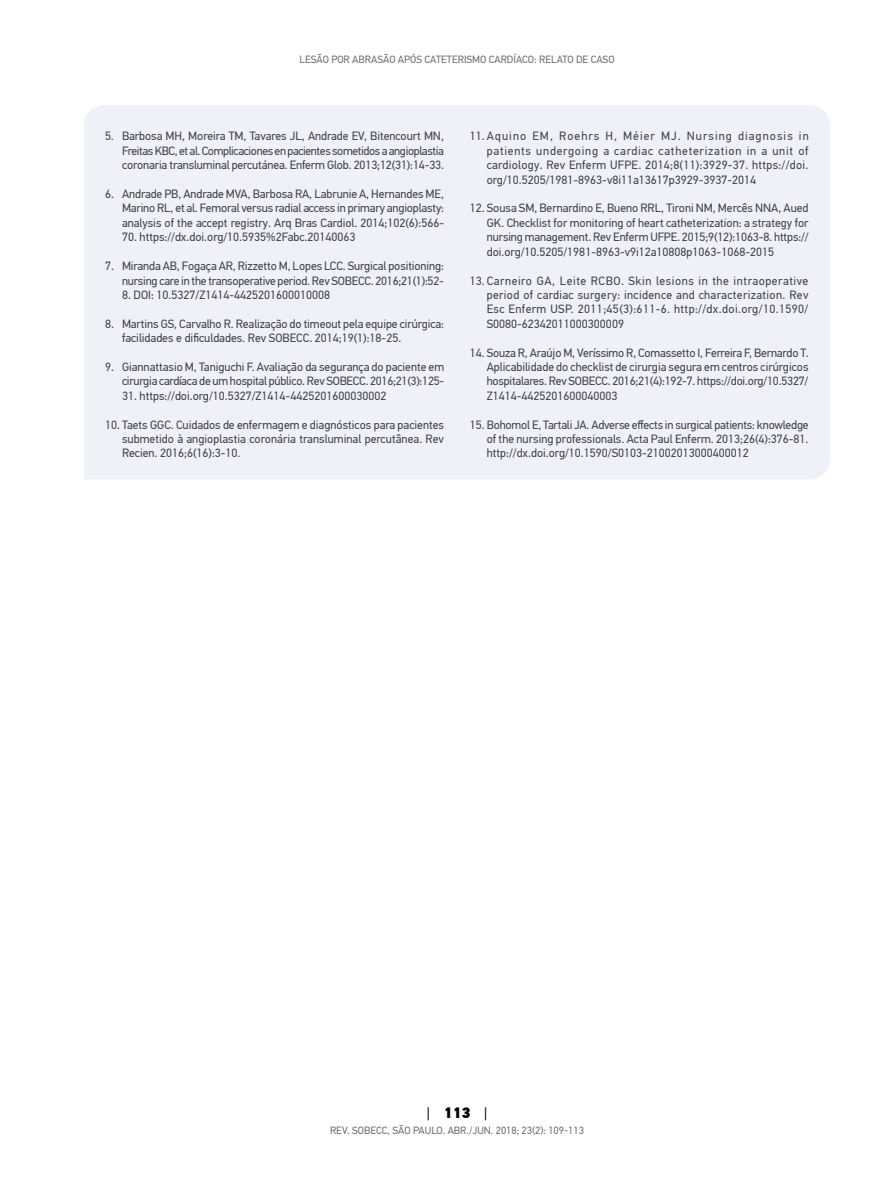
<style>
.page{position:relative;width:893px;height:1191px;background:#fff}
.page>*{position:absolute;margin:0;border:0;box-sizing:border-box;transform-origin:0 0}
.t1{font:900 15px "PF Din Text Pro";color:#000}
.t2{font:12px/14.4px "PF Din Text Pro";color:#414042;text-align:justify}
.t3{font:12px/14.4px "PF Din Text Pro";letter-spacing:-.02em;color:#414042;text-align:right}
.t4{font:10.5px "PF Din Text Pro";color:#6d6e71}
.s1{font-weight:400}
</style>
<div class="page">
<div style="left:84px;top:105px;width:746px;height:374px;background:#eff0f8"></div>
<p class="t4" style="left:299px;top:53px;width:317px">LESÃO POR ABRASÃO APÓS CATETERISMO CARDÍACO: RELATO DE CASO</p>
<p class="t2" style="left:122px;top:129px;width:324px;text-indent:-17px">5. Barbosa MH, Moreira TM, Tavares JL, Andrade EV, Bitencourt MN, Freitas KBC, et al. Complicaciones en pacientes sometidos a angioplastia coronaria transluminal percutánea. Enferm Glob. 2013;12(31):14-33.</p>
<p class="t2" style="left:122px;top:187px;width:323px;text-indent:-17px">6. Andrade PB, Andrade MVA, Barbosa RA, Labrunie A, Hernandes ME, Marino RL, et al. Femoral versus radial access in primary angioplasty: analysis of the accept registry. Arq Bras Cardiol. 2014;102(6):566-</p>
<p class="t2" style="left:122px;top:230px;width:235px">70. https://dx.doi.org/10.5935%2Fabc.20140063</p>
<p class="t3" style="left:105px;top:259px;width:341px">7. Miranda AB, Fogaça AR, Rizzetto M, Lopes LCC. Surgical positioning: nursing care in the transoperative period. Rev SOBECC. 2016;21(1):52-</p>
<p class="t2" style="left:122px;top:288px;width:210px">8. DOI: 10.5327/Z1414-4425201600010008</p>
<p class="t2" style="left:122px;top:316px;width:324px;text-indent:-17px">8. Martins GS, Carvalho R. Realização do timeout pela equipe cirúrgica: facilidades e dificuldades. Rev SOBECC. 2014;19(1):18-25.</p>
<p class="t3" style="left:105px;top:360px;width:341px">9. Giannattasio M, Taniguchi F. Avaliação da segurança do paciente em cirurgia cardíaca de um hospital público. Rev SOBECC. 2016;21(3):125-</p>
<p class="t2" style="left:122px;top:388px;width:266px">31. https://doi.org/10.5327/Z1414-4425201600030002</p>
<p class="t2" style="left:122px;top:417px;width:324px;text-indent:-17px">10. Taets GGC. Cuidados de enfermagem e diagnósticos para pacientes submetido à angioplastia coronária transluminal percutânea. Rev Recien. 2016;6(16):3-10.</p>
<p class="t2" style="left:487px;top:129px;width:323px;text-indent:-17px">11.Aquino EM, Roehrs H, Méier MJ. Nursing diagnosis in patients undergoing a cardiac catheterization in a unit of cardiology. Rev Enferm UFPE. 2014;8(11):3929-37. https://doi. org/10.5205/1981-8963-v8i11a13617p3929-3937-2014</p>
<p class="t2" style="left:487px;top:201px;width:323px;text-indent:-17px">12. Sousa SM, Bernardino E, Bueno RRL, Tironi NM, Mercês NNA, Aued GK. Checklist for monitoring of heart catheterization: a strategy for nursing management. Rev Enferm UFPE. 2015;9(12):1063-8. https:// doi.org/10.5205/1981-8963-v9i12a10808p1063-1068-2015</p>
<p class="t2" style="left:487px;top:273px;width:323px;text-indent:-17px">13. Carneiro GA, Leite RCBO. Skin lesions in the intraoperative period of cardiac surgery: incidence and characterization. Rev Esc Enferm USP. 2011;45(3):611-6. http://dx.doi.org/10.1590/ S0080-62342011000300009</p>
<p class="t2" style="left:487px;top:345px;width:323px;text-indent:-17px">14. Souza R, Araújo M, Veríssimo R, Comassetto I, Ferreira F, Bernardo T.<br>Aplicabilidade do checklist de cirurgia segura em centros cirúrgicos hospitalares. Rev SOBECC. 2016;21(4):192-7. https://doi.org/10.5327/ Z1414-4425201600040003</p>
<p class="t2" style="left:487px;top:417px;width:323px;text-indent:-17px">15. Bohomol E, Tartali JA. Adverse effects in surgical patients: knowledge of the nursing professionals. Acta Paul Enferm. 2013;26(4):376-81. http://dx.doi.org/10.1590/S0103-21002013000400012</p>
<p class="t1" style="left:427px;top:1102px;width:62px"><span class="s1">|</span> 113 <span class="s1">|</span></p>
<p class="t4" style="left:330px;top:1124px;width:255px">REV. SOBECC, SÃO PAULO. ABR./JUN. 2018; 23(2): 109-113</p>
</div>
